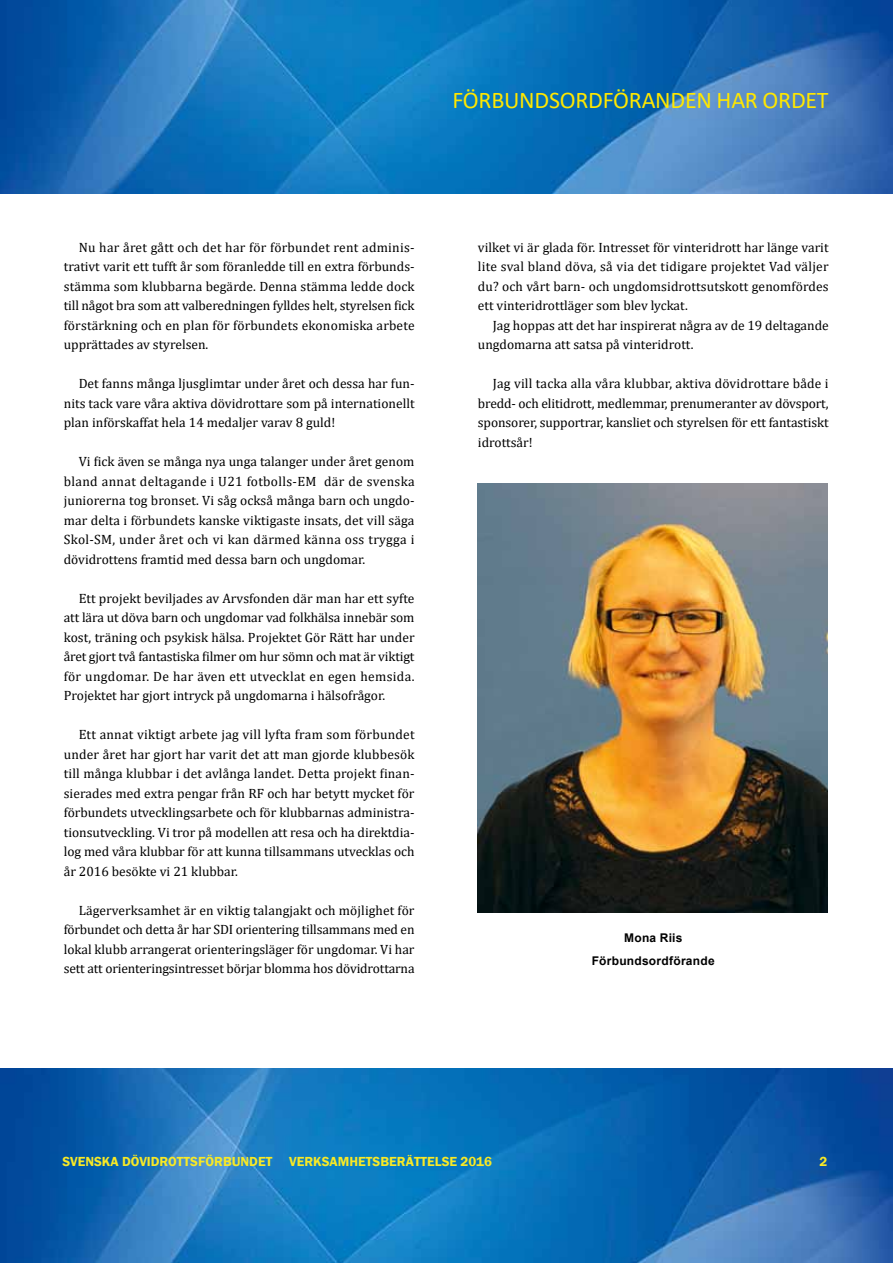
<style>
.page{position:relative;width:893px;height:1263px;background:#fff}
.page>*{position:absolute;margin:0;border:0;box-sizing:border-box;transform-origin:0 0}
.t1{font:24px "Calibri";letter-spacing:-.01em;color:#ffe700}
.t2{font:13.5px/19.5px "Cambria";color:#000;text-align:justify}
.t3{font:600 13.5px "Franklin Gothic";color:#f8e926}
.t4{font:700 12px/22.5px "Arial";letter-spacing:.02em;color:#000;text-align:center}
</style>
<div class="page">
<img style="left:0;top:0;width:893px;height:193px">
<img style="left:0;top:1068px;width:893px;height:195px">
<img style="left:478px;top:483px;width:349px;height:430px">
<h1 class="t1" style="left:452px;top:83px;width:378px">FÖRBUNDSORDFÖRANDEN HAR ORDET</h1>
<p class="t2" style="left:64px;top:238px;width:352px;text-indent:15px">Nu har året gått och det har för förbundet rent adminis&shy;trativt varit ett tufft år som föranledde till en extra förbunds&shy;stämma som klubbarna begärde. Denna stämma ledde dock till något bra som att valberedningen fylldes helt, styrelsen fick förstärkning och en plan för förbundets ekonomiska arbete upprättades av styrelsen.</p>
<p class="t2" style="left:64px;top:374px;width:352px;text-indent:15px">Det fanns många ljusglimtar under året och dessa har fun&shy;nits tack vare våra aktiva dövidrottare som på internationellt plan införskaffat hela 14 medaljer varav 8 guld!</p>
<p class="t2" style="left:64px;top:452px;width:352px;text-indent:15px">Vi fick även se många nya unga talanger under året genom bland annat deltagande i U21 fotbolls-EM där de svenska juniorerna tog bronset. Vi såg också många barn och ungdo&shy;mar delta i förbundets kanske viktigaste insats, det vill säga Skol-SM, under året och vi kan därmed känna oss trygga i dövidrottens framtid med dessa barn och ungdomar.</p>
<p class="t2" style="left:64px;top:588px;width:352px;text-indent:15px">Ett projekt beviljades av Arvsfonden där man har ett syfte att lära ut döva barn och ungdomar vad folkhälsa innebär som kost, träning och psykisk hälsa. Projektet Gör Rätt har under året gjort två fantastiska filmer om hur sömn och mat är viktigt för ungdomar. De har även ett utvecklat en egen hemsida.<br>Projektet har gjort intryck på ungdomarna i hälsofrågor.</p>
<p class="t2" style="left:64px;top:725px;width:352px;text-indent:15px">Ett annat viktigt arbete jag vill lyfta fram som förbundet under året har gjort har varit det att man gjorde klubbesök till många klubbar i det avlånga landet. Detta projekt finan&shy;sierades med extra pengar från RF och har betytt mycket för förbundets utvecklingsarbete och för klubbarnas administra&shy;tionsutveckling. Vi tror på modellen att resa och ha direktdia&shy;log med våra klubbar för att kunna tillsammans utvecklas och år 2016 besökte vi 21 klubbar.</p>
<p class="t2" style="left:64px;top:900px;width:352px;text-indent:15px">Lägerverksamhet är en viktig talangjakt och möjlighet för förbundet och detta år har SDI orientering tillsammans med en lokal klubb arrangerat orienteringsläger för ungdomar. Vi har sett att orienteringsintresset börjar blomma hos dövidrottarna</p>
<p class="t2" style="left:478px;top:238px;width:352px">vilket vi är glada för. Intresset för vinteridrott har länge varit lite sval bland döva, så via det tidigare projektet Vad väljer du? och vårt barn- och ungdomsidrottsutskott genomfördes ett vinteridrottläger som blev lyckat.</p>
<p class="t2" style="left:478px;top:315px;width:352px;text-indent:15px">Jag hoppas att det har inspirerat några av de 19 deltagande ungdomarna att satsa på vinteridrott.</p>
<p class="t2" style="left:478px;top:374px;width:352px;text-indent:15px">Jag vill tacka alla våra klubbar, aktiva dövidrottare både i bredd- och elitidrott, medlemmar, prenumeranter av dövsport, sponsorer, supportrar, kansliet och styrelsen för ett fantastiskt idrottsår!</p>
<p class="t4" style="left:592px;top:927px;width:125px">Mona Riis<br>Förbundsordförande</p>
<p class="t3" style="left:62px;top:1153px;width:211px">SVENSKA DÖVIDROTTSFÖRBUNDET</p>
<p class="t3" style="left:289px;top:1153px;width:204px">VERKSAMHETSBERÄTTELSE 2016</p>
<p class="t3" style="left:819px;top:1153px;width:9px">2</p>
</div>
